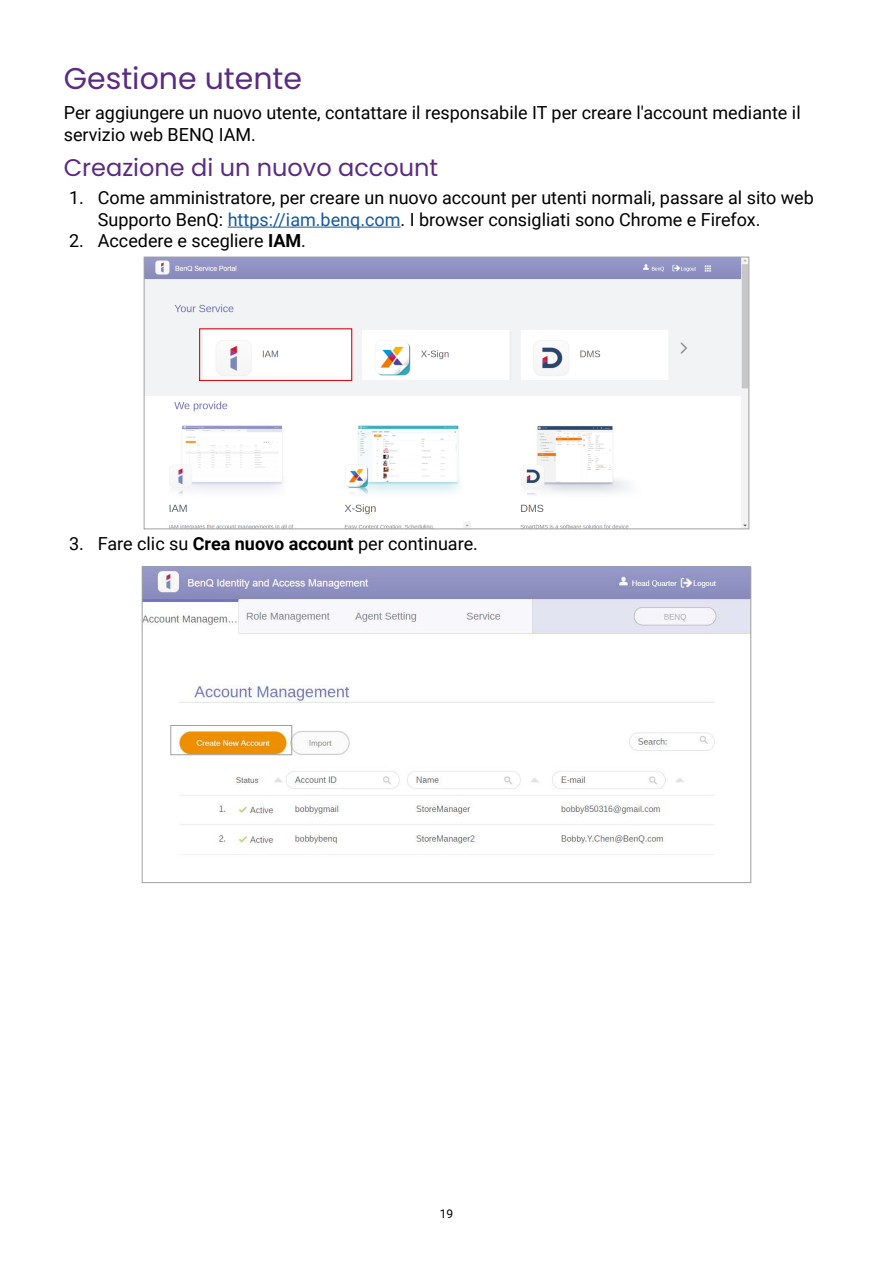
<style>
.page{position:relative;width:893px;height:1263px;background:#fff}
.page>*{position:absolute;margin:0;border:0;box-sizing:border-box;transform-origin:0 0}
.t1{font:30px "Poppins";color:#5b2b82}
.t2{font:24px "Poppins";color:#5b2b82}
.t3{font:18px/21.6px "Roboto";color:#000}
.t4{font:12px "Roboto";color:#000}
.s1{color:#15599f}
.s2{font-weight:700}
</style>
<div class="page">
<hr style="left:228px;top:227px;width:173px;height:1px;background:#15599f">
<img style="left:146px;top:259px;width:601px;height:268px">
<div style="left:144px;top:257px;width:605px;height:272px;border:1px solid #9fa0a0"></div>
<div style="left:199px;top:328px;width:153px;height:53px;border:1px solid #d0121b"></div>
<img style="left:144px;top:568px;width:605px;height:287px">
<div style="left:170px;top:725px;width:122px;height:30px;border:1px solid #9fa0a0"></div>
<h1 class="t1" style="left:64px;top:61px;width:240px">Gestione utente</h1>
<p class="t3" style="left:64px;top:102px;width:738px">Per aggiungere un nuovo utente, contattare il responsabile IT per creare l'account mediante il servizio web BENQ IAM.</p>
<h2 class="t2" style="left:64px;top:154px;width:376px">Creazione di un nuovo account</h2>
<p class="t3" style="left:98px;top:186px;width:718px;text-indent:-29px">1. Come amministratore, per creare un nuovo account per utenti normali, passare al sito web<br>Supporto BenQ: <span class="s1">https://iam.benq.com</span>. I browser consigliati sono Chrome e Firefox.</p>
<p class="t3" style="left:69px;top:230px;width:238px">2. Accedere e scegliere <span class="s2">IAM</span>.</p>
<p class="t3" style="left:69px;top:532px;width:410px">3. Fare clic su <span class="s2">Crea nuovo account</span> per continuare.</p>
<p class="t4" style="left:440px;top:1205px;width:15px">19</p>
</div>
